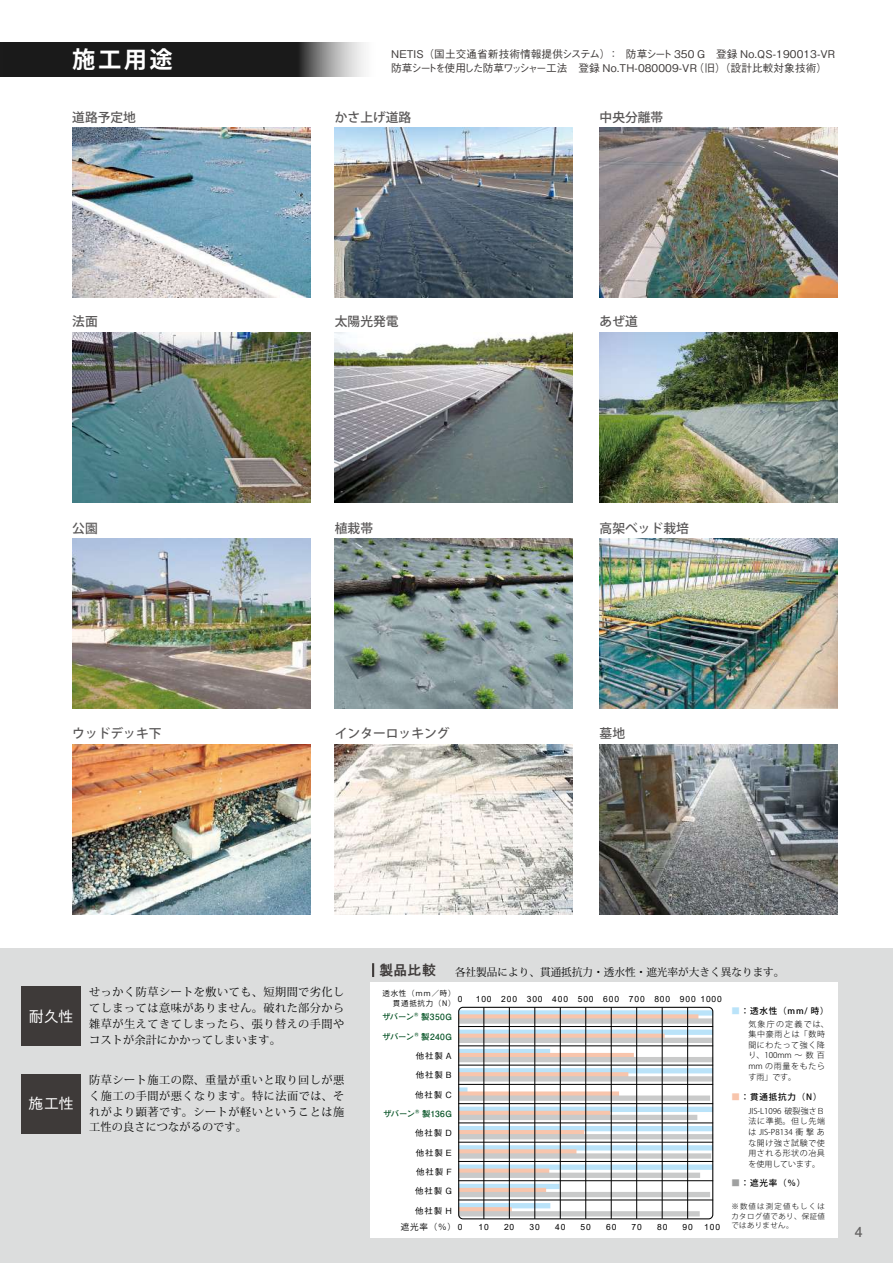
<style>
.page{position:relative;width:893px;height:1263px;background:#fff}
.page>*{position:absolute;margin:0;border:0;box-sizing:border-box;transform-origin:0 0}
.t1{font:700 23.4px "Source Han Sans JP";color:#fff}
.t2{font:500 14.85px "Gothic BBB Pr 6 N";color:#fff}
.t3{font:13.8px "HGP Gothic E";color:#3e3a39}
.t4{font:700 13.8px "Futo Go B101 Pr 6 N";color:#656464}
.t5{font:500 12.75px "Koz Go Pr 6 N";color:#595757}
.t6{font:11.1px/15.9px "Koz Min Pr 6 N";letter-spacing:.04em;color:#000;text-align:justify}
.t7{font:500 10.65px/13.8px "Gothic BBB Pr 6 N";letter-spacing:.01em;color:#3e3a39}
.t8{font:10.65px "Koz Min Pr 6 N";color:#000}
.t9{font:8.55px "Arial";letter-spacing:.1em;color:#000}
.t10{font:500 8.55px "Gothic BBB Pr 6 N";letter-spacing:.1em;color:#000}
.t11{font:500 8.55px "Koz Go Pro";letter-spacing:.1em;color:#000}
.t12{font:700 8.55px "Futo Go B101 Pr 6 N";letter-spacing:.04em;color:#004f21}
.t13{font:700 8.55px "Futo Go B101 Pr 6 N";letter-spacing:.025em;color:#004f21}
.t14{font:700 8.55px "Futo Go B101 Pr 6 N";letter-spacing:-.015em;color:#004f21}
.t15{font:8.55px "Koz Go Pr 6 N";color:#000}
.t16{font:300 7.95px/10.6px "Koz Go Pro";letter-spacing:.075em;color:#000}
.t17{font:300 7.5px/9.6px "Koz Go Pro";letter-spacing:.05em;color:#000}
.t18{font:7.5px/9.6px "Koz Go Pr 6 N";letter-spacing:.1em;color:#000;text-align:right}
.s1{font-family:"Arial"}
.s2{color:#bae3f9}
.s3{color:#f8c5ac}
.s4{color:#9fa0a0}
</style>
<div class="page">
<div style="left:0;top:948px;width:893px;height:315px;background:#dcdddd"></div>
<svg style="left:0;top:43px;width:364px;height:34px;background:#313131"></svg>
<div style="left:370px;top:982px;width:468px;height:255px;background:#fff"></div>
<svg style="left:458px;top:1009px;width:255px;height:209px"></svg>
<hr style="left:458px;top:1026px;width:255px;height:1px;background:#000">
<hr style="left:484px;top:1007px;width:1px;height:212px;background:#000">
<hr style="left:509px;top:1007px;width:1px;height:212px;background:#000">
<hr style="left:535px;top:1007px;width:1px;height:212px;background:#000">
<hr style="left:560px;top:1007px;width:1px;height:212px;background:#000">
<hr style="left:585px;top:1007px;width:1px;height:212px;background:#000">
<hr style="left:611px;top:1007px;width:1px;height:212px;background:#000">
<hr style="left:636px;top:1007px;width:1px;height:212px;background:#000">
<hr style="left:662px;top:1007px;width:1px;height:212px;background:#000">
<hr style="left:687px;top:1007px;width:1px;height:212px;background:#000">
<div style="left:458px;top:1007px;width:255px;height:212px;border:1px solid #000;border-radius:4px"></div>
<img style="left:72px;top:128px;width:238px;height:170px">
<img style="left:600px;top:128px;width:238px;height:170px">
<img style="left:72px;top:332px;width:238px;height:170px">
<img style="left:335px;top:332px;width:238px;height:170px">
<img style="left:600px;top:332px;width:238px;height:170px">
<img style="left:600px;top:539px;width:238px;height:170px">
<img style="left:335px;top:539px;width:238px;height:170px">
<img style="left:335px;top:128px;width:238px;height:170px">
<img style="left:72px;top:539px;width:238px;height:170px">
<img style="left:335px;top:744px;width:238px;height:170px">
<img style="left:72px;top:744px;width:238px;height:170px">
<img style="left:600px;top:744px;width:238px;height:170px">
<div style="left:21px;top:986px;width:60px;height:60px;background:#3e3a39"></div>
<div style="left:21px;top:1074px;width:60px;height:59px;background:#3e3a39"></div>
<svg style="left:372px;top:963px;width:2px;height:14px"></svg>
<h1 class="t1" style="left:72px;top:47px;width:102px">施工用途</h1>
<p class="t7" style="left:391px;top:47px;width:445px">NETIS（国土交通省新技術情報提供システム）： 防草シート350Ｇ　登録 No.QS-190013-VR防草シートを使用した防草ワッシャー工法　登録 No.TH-080009-VR（旧）（設計比較対象技術）</p>
<p class="t5" style="left:72px;top:110px;width:65px">道路予定地</p>
<p class="t5" style="left:335px;top:110px;width:78px">かさ上げ道路</p>
<p class="t5" style="left:600px;top:110px;width:65px">中央分離帯</p>
<p class="t5" style="left:72px;top:314px;width:27px">法面</p>
<p class="t5" style="left:335px;top:314px;width:65px">太陽光発電</p>
<p class="t5" style="left:600px;top:314px;width:40px">あぜ道</p>
<p class="t5" style="left:72px;top:521px;width:27px">公園</p>
<p class="t5" style="left:335px;top:521px;width:40px">植栽帯</p>
<p class="t5" style="left:600px;top:521px;width:91px">高架ベッド栽培</p>
<p class="t5" style="left:72px;top:726px;width:91px">ウッドデッキ下</p>
<p class="t5" style="left:600px;top:726px;width:27px">墓地</p>
<p class="t5" style="left:335px;top:726px;width:116px">インターロッキング</p>
<h2 class="t2" style="left:29px;top:1004px;width:46px">耐久性</h2>
<h2 class="t2" style="left:29px;top:1092px;width:47px">施工性</h2>
<p class="t6" style="left:89px;top:984px;width:257px">せっかく防草シートを敷いても、短期間で劣化してしまっては意味がありません。破れた部分から雑草が生えてきてしまったら、張り替えの手間やコストが余計にかかってしまいます。</p>
<p class="t6" style="left:89px;top:1072px;width:257px">防草シート施工の際、重量が重いと取り回しが悪く施工の手間が悪くなります。特に法面では、それがより顕著です。シートが軽いということは施工性の良さにつながるのです。</p>
<p class="t3" style="left:379px;top:963px;width:58px">製品比較</p>
<p class="t8" style="left:455px;top:966px;width:331px">各社製品により、貫通抵抗力・透水性・遮光率が大きく異なります。</p>
<p class="t18" style="left:383px;top:989px;width:74px">透水性（ｍｍ／時）貫通抵抗力（N）</p>
<p class="t12" style="left:382px;top:1009px;width:71px">ザバーン®製350G</p>
<p class="t13" style="left:382px;top:1030px;width:71px">ザバーン®製240G</p>
<p class="t10" style="left:416px;top:1049px;width:38px">他社製 A</p>
<p class="t10" style="left:416px;top:1068px;width:38px">他社製 B</p>
<p class="t10" style="left:415px;top:1087px;width:38px">他社製 C</p>
<p class="t14" style="left:383px;top:1107px;width:70px">ザバーン®製136G</p>
<p class="t10" style="left:415px;top:1126px;width:38px">他社製 D</p>
<p class="t10" style="left:416px;top:1145px;width:38px">他社製 E</p>
<p class="t10" style="left:416px;top:1165px;width:37px">他社製 F</p>
<p class="t10" style="left:415px;top:1184px;width:38px">他社製 G</p>
<p class="t10" style="left:415px;top:1203px;width:38px">他社製 H</p>
<p class="t15" style="left:401px;top:1222px;width:63px">遮光率（％） <span class="s1">0</span></p>
<p class="t9" style="left:458px;top:993px;width:6px">0</p>
<p class="t9" style="left:476px;top:993px;width:17px">100</p>
<p class="t9" style="left:501px;top:993px;width:17px">200</p>
<p class="t9" style="left:527px;top:993px;width:17px">300</p>
<p class="t9" style="left:552px;top:993px;width:17px">400</p>
<p class="t9" style="left:578px;top:993px;width:17px">500</p>
<p class="t9" style="left:603px;top:993px;width:17px">600</p>
<p class="t9" style="left:629px;top:993px;width:17px">700</p>
<p class="t9" style="left:654px;top:993px;width:17px">800</p>
<p class="t9" style="left:680px;top:993px;width:17px">900</p>
<p class="t9" style="left:700px;top:993px;width:23px">1000</p>
<p class="t9" style="left:479px;top:1221px;width:12px">10</p>
<p class="t9" style="left:504px;top:1221px;width:12px">20</p>
<p class="t9" style="left:530px;top:1221px;width:12px">30</p>
<p class="t9" style="left:555px;top:1221px;width:12px">40</p>
<p class="t9" style="left:581px;top:1221px;width:12px">50</p>
<p class="t9" style="left:606px;top:1221px;width:12px">60</p>
<p class="t9" style="left:632px;top:1221px;width:12px">70</p>
<p class="t9" style="left:657px;top:1221px;width:12px">80</p>
<p class="t9" style="left:683px;top:1221px;width:12px">90</p>
<p class="t9" style="left:704px;top:1221px;width:17px">100</p>
<p class="t11" style="left:731px;top:1006px;width:99px"><span class="s2">■</span>：透水性（mm/ 時）</p>
<p class="t16" style="left:748px;top:1018px;width:82px">気象庁の定義では、集中豪雨とは「数時間にわたって強く降り、100mm ～数百mm の雨量をもたらす雨」です。</p>
<p class="t16" style="left:748px;top:1105px;width:78px;text-align:justify">JIS-L1096 破裂強さＢ法に準拠。但し先端は JIS-P8134 衝撃あな開け強さ試験で使用される形状の冶具を使用しています。</p>
<p class="t17" style="left:731px;top:1201px;width:126px">※数値は測定値もしくは　　　　カタログ値であり、保証値<br>ではありません。</p>
<p class="t11" style="left:731px;top:1092px;width:92px"><span class="s3">■</span>：貫通抵抗力（N）</p>
<p class="t11" style="left:731px;top:1178px;width:75px"><span class="s4">■</span>：遮光率（％）</p>
<p class="t4" style="left:855px;top:1220px;width:9px">4</p>
</div>
